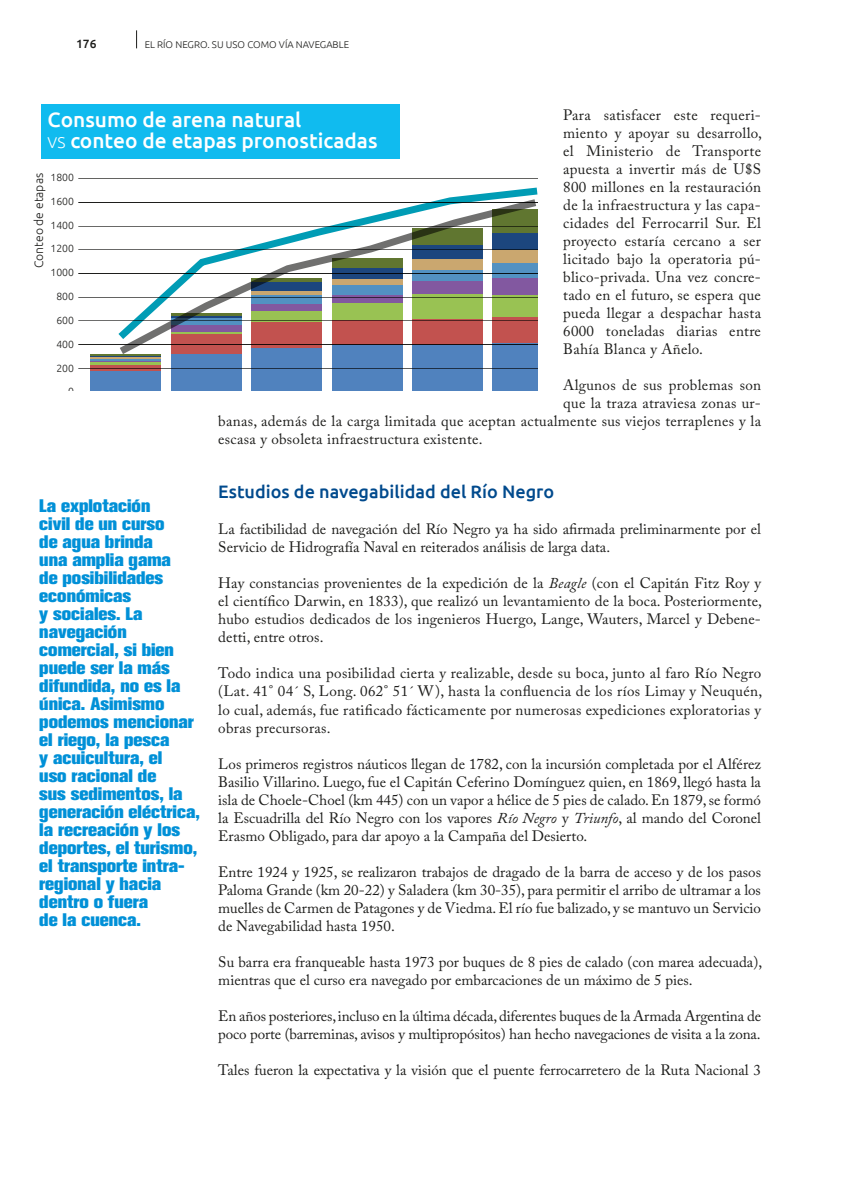
<style>
.page{position:relative;width:850px;height:1190px;background:#fff}
.page>*{position:absolute;margin:0;border:0;box-sizing:border-box;transform-origin:0 0}
.t1{font:500 20.85px/20.9px "Ubuntu";color:#fff}
.t2{font:800 18px/18px "Akzidenz Grotesk BQ";color:#0090d7}
.t3{font:500 18px "Ubuntu";color:#004a8d}
.t4{font:15px/18px "Adobe Caslon Pro";color:#1d1d1b;text-align:justify}
.t5{font:15px "Adobe Caslon Pro";letter-spacing:.02em;color:#1d1d1b}
.t6{font:300 12.15px "Ubuntu";color:#1d1d1b}
.t7{font:500 12px "Ubuntu";color:#1d1d1b}
.t8{font:300 10.5px "Ubuntu";color:#1d1d1b}
.t9{font:300 9.75px "Ubuntu";color:#1d1d1b}
.s1{font-style:italic}
.s2{font-weight:300;font-size:15.6px}
</style>
<div class="page">
<svg style="left:136px;top:30px;width:1px;height:18px"></svg>
<div style="left:41px;top:104px;width:358px;height:54px;background:#10bbef"></div>
<div style="left:91px;top:370px;width:70px;height:20px;background:#5082be"></div>
<div style="left:91px;top:364px;width:70px;height:7px;background:#c2524f"></div>
<hr style="left:91px;top:362px;width:70px;height:3px;background:#99c253">
<hr style="left:91px;top:360px;width:70px;height:2px;background:#8258a0">
<hr style="left:91px;top:359px;width:70px;height:2px;background:#5291c2">
<hr style="left:91px;top:357px;width:70px;height:2px;background:#caa76f">
<hr style="left:91px;top:355px;width:70px;height:2px;background:#1c467e">
<hr style="left:91px;top:354px;width:70px;height:2px;background:#607630">
<div style="left:171px;top:353px;width:70px;height:37px;background:#5082be"></div>
<div style="left:251px;top:346px;width:71px;height:44px;background:#5082be"></div>
<div style="left:332px;top:344px;width:70px;height:46px;background:#5082be"></div>
<div style="left:412px;top:344px;width:71px;height:46px;background:#5082be"></div>
<div style="left:492px;top:342px;width:45px;height:48px;background:#5082be"></div>
<div style="left:492px;top:317px;width:45px;height:26px;background:#c2524f"></div>
<hr style="left:78px;top:179px;width:459px;height:1px;background:#1d1d1b">
<hr style="left:78px;top:202px;width:459px;height:1px;background:#1d1d1b">
<hr style="left:78px;top:226px;width:459px;height:1px;background:#1d1d1b">
<hr style="left:78px;top:250px;width:459px;height:1px;background:#1d1d1b">
<hr style="left:78px;top:273px;width:459px;height:1px;background:#1d1d1b">
<hr style="left:78px;top:297px;width:459px;height:1px;background:#1d1d1b">
<hr style="left:78px;top:321px;width:459px;height:1px;background:#1d1d1b">
<hr style="left:78px;top:344px;width:459px;height:1px;background:#1d1d1b">
<hr style="left:78px;top:368px;width:459px;height:1px;background:#1d1d1b">
<svg style="left:120px;top:339px;width:416px;height:15px"></svg>
<svg style="left:118px;top:188px;width:419px;height:151px"></svg>
<p class="t7" style="left:76px;top:37px;width:22px">176</p>
<p class="t9" style="left:145px;top:39px;width:206px">EL RÍO NEGRO. SU USO COMO VÍA NAVEGABLE</p>
<p class="t4" style="left:563px;top:106px;width:200px">Para satisfacer este requeri&shy;miento y apoyar su desarrollo, el Ministerio de Transporte apuesta a invertir más de U$S 800 millones en la restauración de la infraestructura y las capa&shy;cidades del Ferrocarril Sur. El proyecto estaría cercano a ser licitado bajo la operatoria pú&shy;blico-privada. Una vez concre&shy;tado en el futuro, se espera que pueda llegar a despachar hasta 6000 toneladas diarias entre Bahía Blanca y Añelo.</p>
<p class="t5" style="left:563px;top:376px;width:199px">Algunos de sus problemas son</p>
<p class="t5" style="left:563px;top:394px;width:199px">que la traza atraviesa zonas ur-</p>
<p class="t5" style="left:218px;top:412px;width:544px">banas, además de la carga limitada que aceptan actualmente sus viejos terraplenes y la</p>
<p class="t5" style="left:218px;top:430px;width:266px">escasa y obsoleta infraestructura existente.</p>
<p class="t3" style="left:218px;top:481px;width:337px">Estudios de navegabilidad del Río Negro</p>
<p class="t4" style="left:218px;top:520px;width:544px">La factibilidad de navegación del Río Negro ya ha sido afirmada preliminarmente por el<br>Servicio de Hidrografía Naval en reiterados análisis de larga data.</p>
<p class="t4" style="left:218px;top:574px;width:545px">Hay constancias provenientes de la expedición de la <span class="s1">Beagle</span> (con el Capitán Fitz Roy y el científico Darwin, en 1833), que realizó un levantamiento de la boca. Posteriormente, hubo estudios dedicados de los ingenieros Huergo, Lange, Wauters, Marcel y Debene&shy;detti, entre otros.</p>
<p class="t4" style="left:218px;top:664px;width:545px">Todo indica una posibilidad cierta y realizable, desde su boca, junto al faro Río Negro (Lat. 41° 04´ S, Long. 062° 51´ W), hasta la confluencia de los ríos Limay y Neuquén, lo cual, además, fue ratificado fácticamente por numerosas expediciones exploratorias y obras precursoras.</p>
<p class="t4" style="left:218px;top:754px;width:544px">Los primeros registros náuticos llegan de 1782, con la incursión completada por el Alférez Basilio Villarino. Luego, fue el Capitán Ceferino Domínguez quien, en 1869, llegó hasta la isla de Choele-Choel (km 445) con un vapor a hélice de 5 pies de calado. En 1879, se formó la Escuadrilla del Río Negro con los vapores <span class="s1">Río Negro</span> y <span class="s1">Triunfo</span>, al mando del Coronel Erasmo Obligado, para dar apoyo a la Campaña del Desierto.</p>
<p class="t4" style="left:218px;top:862px;width:544px">Entre 1924 y 1925, se realizaron trabajos de dragado de la barra de acceso y de los pasos Paloma Grande (km 20-22) y Saladera (km 30-35), para permitir el arribo de ultramar a los muelles de Carmen de Patagones y de Viedma. El río fue balizado, y se mantuvo un Servicio de Navegabilidad hasta 1950.</p>
<p class="t4" style="left:218px;top:952px;width:545px">Su barra era franqueable hasta 1973 por buques de 8 pies de calado (con marea adecuada), mientras que el curso era navegado por embarcaciones de un máximo de 5 pies.</p>
<p class="t4" style="left:218px;top:1006px;width:544px">En años posteriores, incluso en la última década, diferentes buques de la Armada Argentina de poco porte (barreminas, avisos y multipropósitos) han hecho navegaciones de visita a la zona.</p>
<p class="t4" style="left:218px;top:1060px;width:544px">Tales fueron la expectativa y la visión que el puente ferrocarretero de la Ruta Nacional 3</p>
<h1 class="t1" style="left:48px;top:108px;width:331px">Consumo de arena natural<br><span class="s2">VS</span> conteo de etapas pronosticadas</h1>
<p class="t6" style="left:32px;top:268px;width:97px;rotate:-90deg">Conteo de etapas</p>
<p class="t6" style="left:595px;top:254px;width:82px;rotate:-90deg">Arena QTV Ktn</p>
<p class="t8" style="left:568px;top:171px;width:25px">3500</p>
<p class="t8" style="left:568px;top:201px;width:25px">3000</p>
<p class="t8" style="left:568px;top:232px;width:25px">2500</p>
<p class="t8" style="left:568px;top:263px;width:25px">2000</p>
<p class="t8" style="left:568px;top:293px;width:25px">1500</p>
<p class="t8" style="left:568px;top:324px;width:25px">1000</p>
<p class="t8" style="left:50px;top:171px;width:25px">1800</p>
<p class="t8" style="left:50px;top:195px;width:25px">1600</p>
<p class="t8" style="left:50px;top:218px;width:25px">1400</p>
<p class="t8" style="left:50px;top:242px;width:25px">1200</p>
<p class="t8" style="left:50px;top:266px;width:25px">1000</p>
<p class="t8" style="left:56px;top:290px;width:19px">800</p>
<p class="t8" style="left:56px;top:314px;width:19px">600</p>
<p class="t8" style="left:56px;top:338px;width:19px">400</p>
<p class="t8" style="left:56px;top:361px;width:19px">200</p>
<p class="t8" style="left:68px;top:385px;width:7px">0</p>
<p class="t8" style="left:586px;top:385px;width:7px">0</p>
<p class="t2" style="left:39px;top:497px;width:162px">La explotación<br>civil de un curso<br>de agua brinda<br>una amplia gama<br>de posibilidades económicas<br>y sociales. La navegación comercial, si bien puede ser la más difundida, no es la única. Asimismo podemos mencionar el riego, la pesca<br>y acuicultura, el<br>uso racional de<br>sus sedimentos, la generación eléctrica, la recreación y los deportes, el turismo, el transporte intra&shy;regional y hacia dentro o fuera<br>de la cuenca.</p>
</div>
